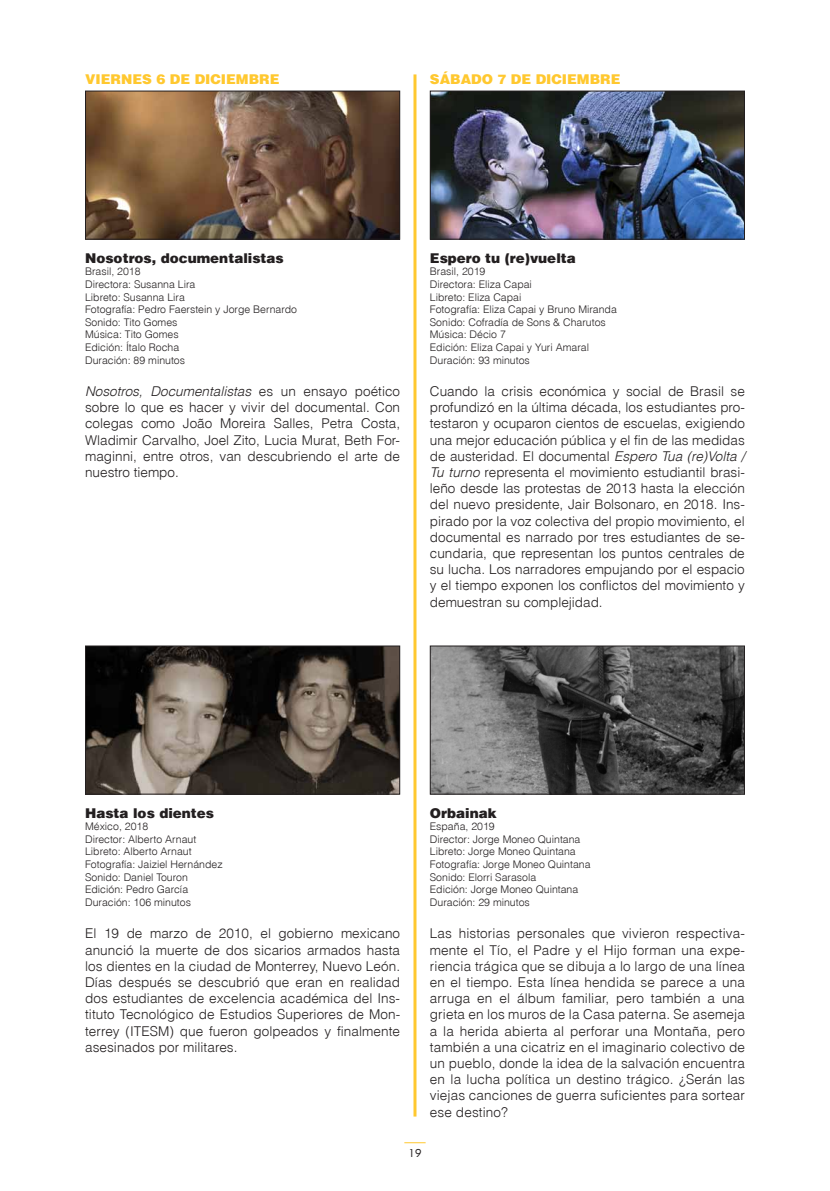
<style>
.page{position:relative;width:830px;height:1191px;background:#fff}
.page>*{position:absolute;margin:0;border:0;box-sizing:border-box;transform-origin:0 0}
.t1{font:13.5px/16.2px "Switzerland Light Plain";color:#231f20;text-align:justify}
.t2{font:13.5px "Switzerland Black Plain";color:#231f20}
.t3{font:italic 300 13.5px "Switzerland";color:#231f20}
.t4{font:13.5px "Switzerland Black Plain";color:#ffc82f}
.t5{font:11.25px "Geometric 415 BT Lite A";color:#231f20}
.t6{font:10.5px/12.6px "Switzerland Light Plain";color:#231f20}
.s1{font-family:"Switzerland Light Plain";font-weight:400;font-style:normal}
.s2{font-family:"Switzerland";font-weight:300;font-style:italic}
</style>
<div class="page">
<hr style="left:413px;top:74px;width:3px;height:1042px;background:#ffc82f">
<img style="left:87px;top:647px;width:311px;height:145px">
<div style="left:85px;top:645px;width:315px;height:149px;border:1px solid #231f20"></div>
<img style="left:87px;top:93px;width:311px;height:144px">
<div style="left:85px;top:91px;width:315px;height:148px;border:1px solid #231f20"></div>
<img style="left:431px;top:647px;width:311px;height:145px">
<div style="left:429px;top:645px;width:315px;height:149px;border:1px solid #231f20"></div>
<img style="left:431px;top:93px;width:311px;height:144px">
<div style="left:429px;top:91px;width:315px;height:148px;border:1px solid #231f20"></div>
<svg style="left:404px;top:1142px;width:21px;height:1px"></svg>
<p class="t4" style="left:85px;top:71px;width:196px">VIERNES 6 DE DICIEMBRE</p>
<p class="t4" style="left:429px;top:71px;width:192px">SÁBADO 7 DE DICIEMBRE</p>
<p class="t2" style="left:85px;top:249px;width:200px">Nosotros, documentalistas</p>
<p class="t6" style="left:85px;top:265px;width:213px">Brasil, 2018<br>Directora: Susanna Lira<br>Libreto: Susanna Lira<br>Fotografía: Pedro Faerstein y Jorge Bernardo<br>Sonido: Tito Gomes<br>Música: Tito Gomes<br>Edición: Ítalo Rocha<br>Duración: 89 minutos</p>
<p class="t3" style="left:85px;top:383px;width:316px">Nosotros, Documentalistas <span class="s1">es un ensayo poético</span></p>
<p class="t1" style="left:85px;top:399px;width:316px">sobre lo que es hacer y vivir del documental. Con colegas como João Moreira Salles, Petra Costa, Wladimir Carvalho, Joel Zito, Lucia Murat, Beth For&shy;maginni, entre otros, van descubriendo el arte de nuestro tiempo.</p>
<p class="t2" style="left:429px;top:249px;width:147px">Espero tu (re)vuelta</p>
<p class="t6" style="left:429px;top:265px;width:188px">Brasil, 2019<br>Directora: Eliza Capai<br>Libreto: Eliza Capai<br>Fotografía: Eliza Capai y Bruno Miranda<br>Sonido: Cofradía de Sons &amp; Charutos<br>Música: Décio 7<br>Edición: Eliza Capai y Yuri Amaral<br>Duración: 93 minutos</p>
<p class="t1" style="left:429px;top:383px;width:316px">Cuando la crisis económica y social de Brasil se profundizó en la última década, los estudiantes pro&shy;testaron y ocuparon cientos de escuelas, exigiendo una mejor educación pública y el fin de las medidas de austeridad. El documental <span class="s2">Espero Tua (re)Volta / Tu turno</span> representa el movimiento estudiantil brasi&shy;leño desde las protestas de 2013 hasta la elección del nuevo presidente, Jair Bolsonaro, en 2018. Ins&shy;pirado por la voz colectiva del propio movimiento, el documental es narrado por tres estudiantes de se&shy;cundaria, que representan los puntos centrales de su lucha. Los narradores empujando por el espacio y el tiempo exponen los conflictos del movimiento y demuestran su complejidad.</p>
<p class="t2" style="left:85px;top:804px;width:130px">Hasta los dientes</p>
<p class="t6" style="left:85px;top:820px;width:139px">México, 2018<br>Director: Alberto Arnaut<br>Libreto: Alberto Arnaut<br>Fotografía: Jaiziel Hernández<br>Sonido: Daniel Touron<br>Edición: Pedro García<br>Duración: 106 minutos</p>
<p class="t1" style="left:85px;top:925px;width:316px">El 19 de marzo de 2010, el gobierno mexicano anunció la muerte de dos sicarios armados hasta los dientes en la ciudad de Monterrey, Nuevo León.<br>Días después se descubrió que eran en realidad dos estudiantes de excelencia académica del Ins&shy;tituto Tecnológico de Estudios Superiores de Mon&shy;terrey (ITESM) que fueron golpeados y finalmente asesinados por militares.</p>
<p class="t2" style="left:429px;top:804px;width:68px">Orbainak</p>
<p class="t6" style="left:429px;top:820px;width:162px">España, 2019<br>Director: Jorge Moneo Quintana<br>Libreto: Jorge Moneo Quintana<br>Fotografía: Jorge Moneo Quintana<br>Sonido: Elorri Sarasola<br>Edición: Jorge Moneo Quintana<br>Duración: 29 minutos</p>
<p class="t1" style="left:429px;top:925px;width:316px">Las historias personales que vivieron respectiva&shy;mente el Tío, el Padre y el Hijo forman una expe&shy;riencia trágica que se dibuja a lo largo de una línea en el tiempo. Esta línea hendida se parece a una arruga en el álbum familiar, pero también a una grieta en los muros de la Casa paterna. Se asemeja a la herida abierta al perforar una Montaña, pero también a una cicatriz en el imaginario colectivo de un pueblo, donde la idea de la salvación encuentra en la lucha política un destino trágico. ¿Serán las viejas canciones de guerra suficientes para sortear ese destino?</p>
<p class="t5" style="left:408px;top:1146px;width:14px">19</p>
</div>
